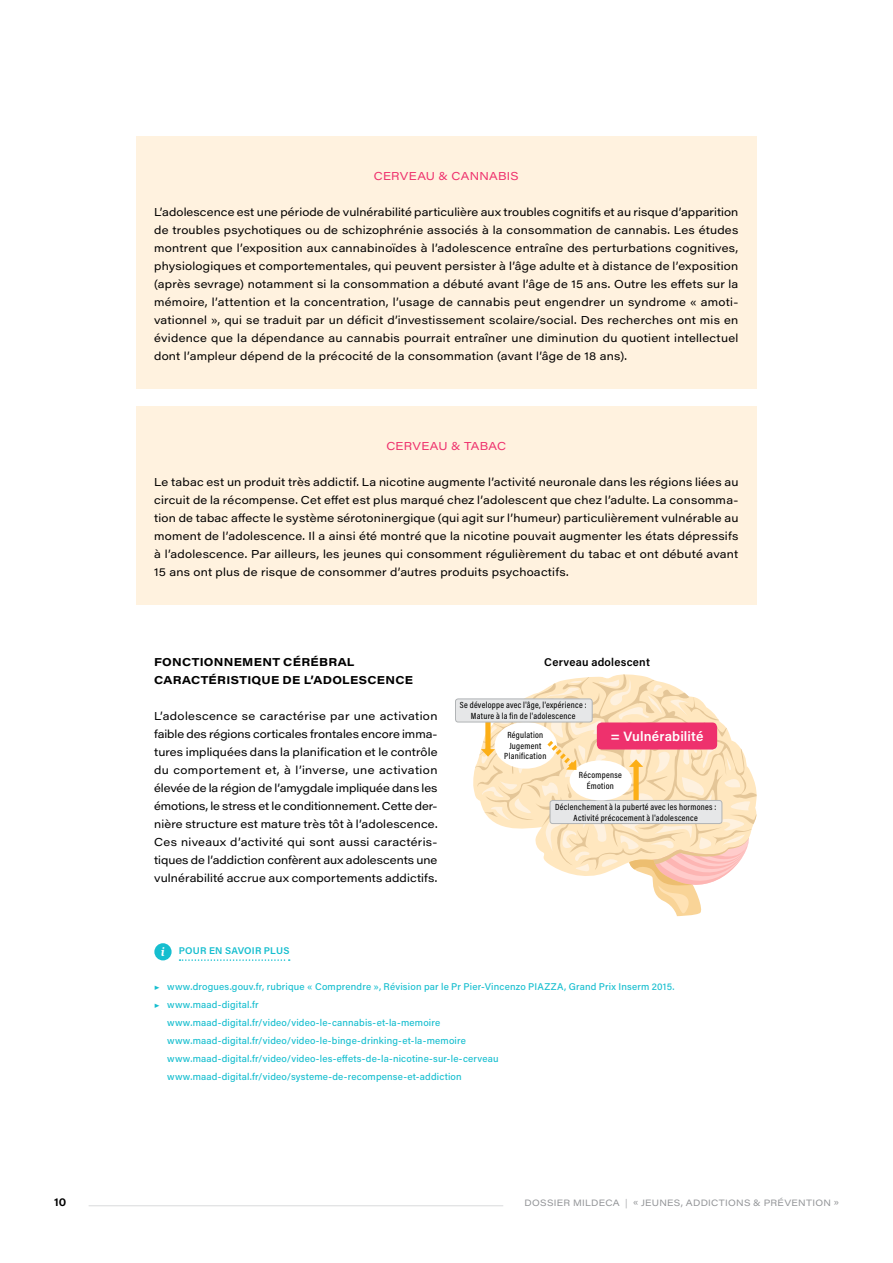
<style>
.page{position:relative;width:893px;height:1263px;background:#fff}
.page>*{position:absolute;margin:0;border:0;box-sizing:border-box;transform-origin:0 0}
.t1{font:600 13.5px "Acumin Pro";letter-spacing:.01em;color:#fff}
.t2{font:italic 12.75px "Bagatela Dark";color:#fff}
.t3{font:11.25px/18px "Acumin Pro Wide";letter-spacing:.015em;color:#000;text-align:justify}
.t4{font:700 11.25px/18px "Acumin Pro Wide";letter-spacing:.025em;color:#000}
.t5{font:11.25px "Acumin Pro Wide";letter-spacing:.025em;color:#ee316d}
.t6{font:600 11.25px "Acumin Pro";letter-spacing:.02em;color:#000}
.t7{font:600 11.25px "Acumin Pro Wide";color:#000}
.t8{font:500 9.75px "Acumin Pro";letter-spacing:.02em;color:#16becf}
.t9{font:600 9.75px "Acumin Pro";letter-spacing:.025em;color:#16becf}
.t10{font:500 9px/10.8px "Acumin Pro Cond";letter-spacing:.03em;color:#000;text-align:center}
.t11{font:9px "Acumin Pro Wide";letter-spacing:.035em;color:#939598}
.s1{font-size:7.5px}
.s2{font-weight:200}
</style>
<div class="page">
<hr style="left:89px;top:1205px;width:414px;height:1px;background:#939598">
<div style="left:136px;top:136px;width:620px;height:252px;background:#fff2df"></div>
<div style="left:136px;top:406px;width:620px;height:198px;background:#fff2df"></div>
<svg style="left:180px;top:959px;width:110px;height:2px"></svg>
<div style="left:154px;top:943px;width:18px;height:17px;background:#16becf;border-radius:50%"></div>
<svg style="left:475px;top:674px;width:174px;height:129px"></svg>
<svg style="left:481px;top:678px;width:276px;height:239px"></svg>
<div style="left:455px;top:699px;width:137px;height:23px;background:#e6e7e8;border-radius:3px"></div>
<div style="left:455px;top:699px;width:137px;height:23px;border:1px solid #b1b4b6;border-radius:3px"></div>
<p class="t5" style="left:374px;top:168px;width:146px">CERVEAU &amp; CANNABIS</p>
<p class="t3" style="left:154px;top:202px;width:586px">L’adolescence est une période de vulnérabilité particulière aux troubles cognitifs et au risque d’apparition de troubles psychotiques ou de schizophrénie associés à la consommation de cannabis. Les études montrent que l’exposition aux cannabinoïdes à l’adolescence entraîne des perturbations cognitives, physiologiques et comportementales, qui peuvent persister à l’âge adulte et à distance de l’exposition (après sevrage) notamment si la consommation a débuté avant l’âge de 15 ans. Outre les effets sur la mémoire, l’attention et la concentration, l’usage de cannabis peut engendrer un syndrome « amoti&shy;vationnel », qui se traduit par un déficit d’investissement scolaire/social. Des recherches ont mis en évidence que la dépendance au cannabis pourrait entraîner une diminution du quotient intellectuel dont l’ampleur dépend de la précocité de la consommation (avant l’âge de 18 ans).</p>
<p class="t5" style="left:386px;top:438px;width:121px">CERVEAU &amp; TABAC</p>
<p class="t3" style="left:154px;top:472px;width:586px">Le tabac est un produit très addictif. La nicotine augmente l’activité neuronale dans les régions liées au circuit de la récompense. Cet effet est plus marqué chez l’adolescent que chez l’adulte. La consomma&shy;tion de tabac affecte le système sérotoninergique (qui agit sur l’humeur) particulièrement vulnérable au moment de l’adolescence. Il a ainsi été montré que la nicotine pouvait augmenter les états dépressifs à l’adolescence. Par ailleurs, les jeunes qui consomment régulièrement du tabac et ont débuté avant 15 ans ont plus de risque de consommer d’autres produits psychoactifs.</p>
<p class="t4" style="left:154px;top:652px;width:260px">FONCTIONNEMENT CÉRÉBRAL<br>CARACTÉRISTIQUE DE L’ADOLESCENCE</p>
<p class="t3" style="left:154px;top:706px;width:285px">L’adolescence se caractérise par une activation faible des régions corticales frontales encore imma&shy;tures impliquées dans la planification et le contrôle du comportement et, à l’inverse, une activation élevée de la région de l’amygdale impliquée dans les émotions, le stress et le conditionnement. Cette der&shy;nière structure est mature très tôt à l’adolescence.<br>Ces niveaux d’activité qui sont aussi caractéris&shy;tiques de l’addiction confèrent aux adolescents une vulnérabilité accrue aux comportements addictifs.</p>
<p class="t6" style="left:544px;top:654px;width:107px">Cerveau adolescent</p>
<p class="t10" style="left:460px;top:700px;width:128px">Se développe avec l'âge, l'expérience :<br>Mature à la fin de l'adolescence</p>
<p class="t10" style="left:507px;top:729px;width:37px">Régulation</p>
<p class="t1" style="left:610px;top:727px;width:95px">= Vulnérabilité</p>
<p class="t10" style="left:504px;top:740px;width:44px">Jugement<br>Planification</p>
<p class="t10" style="left:579px;top:770px;width:44px">Récompense<br>Émotion</p>
<p class="t10" style="left:555px;top:801px;width:163px">Déclenchement à la puberté avec les hormones :<br>Activité précocement à l'adolescence</p>
<p class="t2" style="left:161px;top:943px;width:5px">i</p>
<p class="t9" style="left:179px;top:944px;width:112px">POUR EN SAVOIR PLUS</p>
<p class="t8" style="left:154px;top:980px;width:522px"><span class="s1">▶</span> www.drogues.gouv.fr, rubrique « Comprendre », Révision par le Pr Pier-Vincenzo PIAZZA, Grand Prix Inserm 2015.</p>
<p class="t8" style="left:154px;top:998px;width:106px"><span class="s1">▶</span> www.maad-digital.fr</p>
<p class="t8" style="left:167px;top:1016px;width:275px">www.maad-digital.fr/video/video-le-cannabis-et-la-memoire</p>
<p class="t8" style="left:167px;top:1034px;width:300px">www.maad-digital.fr/video/video-le-binge-drinking-et-la-memoire</p>
<p class="t8" style="left:167px;top:1052px;width:333px">www.maad-digital.fr/video/video-les-effets-de-la-nicotine-sur-le-cerveau</p>
<p class="t8" style="left:167px;top:1070px;width:296px">www.maad-digital.fr/video/systeme-de-recompense-et-addiction</p>
<p class="t7" style="left:54px;top:1194px;width:14px">10</p>
<p class="t11" style="left:525px;top:1196px;width:316px">DOSSIER MILDECA <span class="s2">|</span> « JEUNES, ADDICTIONS &amp; PRÉVENTION »</p>
</div>
